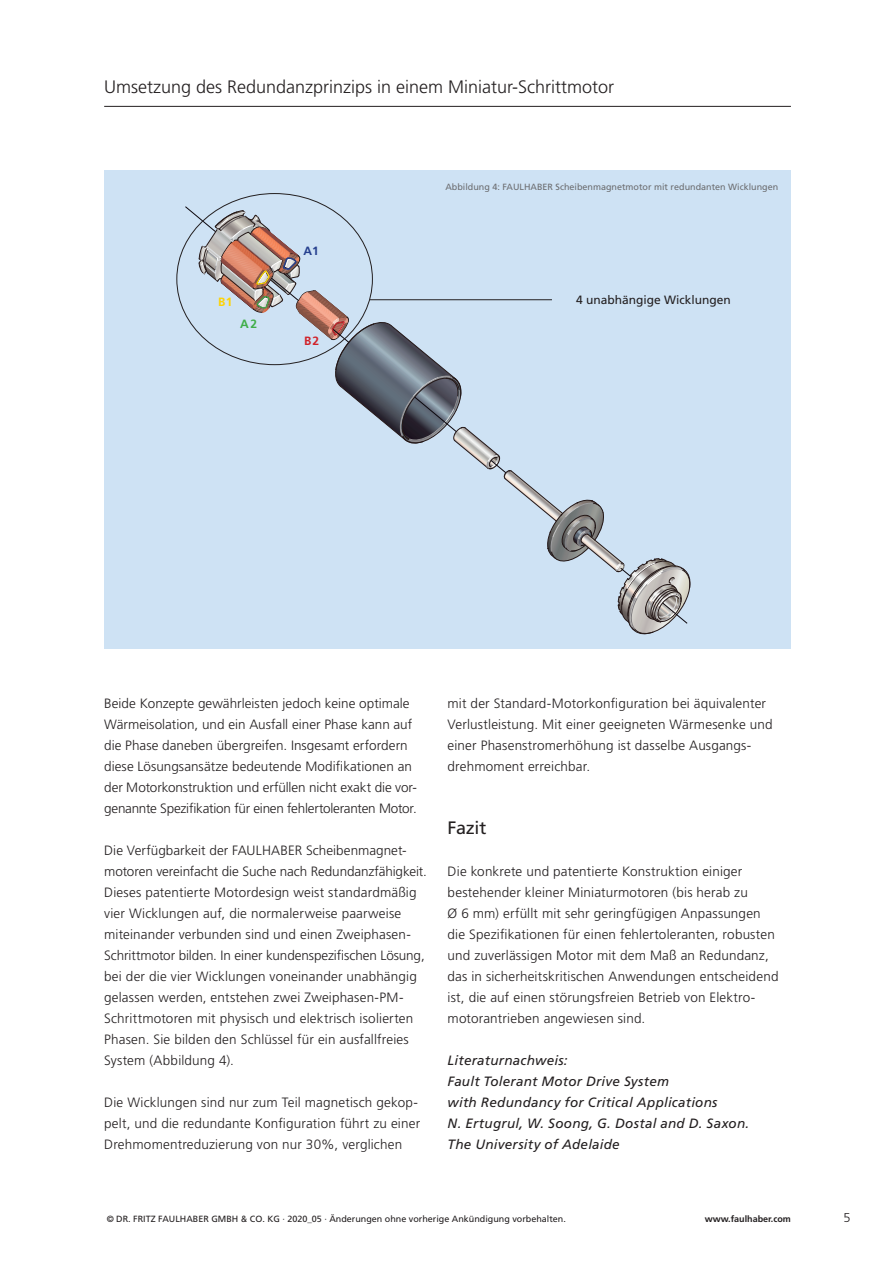
<style>
.page{position:relative;width:893px;height:1263px;background:#fff}
.page>*{position:absolute;margin:0;border:0;box-sizing:border-box;transform-origin:0 0}
.t1{font:300 18px "Frutiger LT Pro";color:#231f20}
.t2{font:18px "Frutiger LT Pro";letter-spacing:-.015em;color:#231f20}
.t3{font:300 13.5px/21px "Frutiger LT Pro";letter-spacing:.01em;color:#231f20}
.t4{font:italic 13.5px/21px "Frutiger LT Pro";letter-spacing:.015em;color:#231f20}
.t5{font:300 12.75px "Frutiger LT Pro";color:#231f20}
.t6{font:12px "Frutiger LT Pro";color:#231f20}
.t7{font:700 12px "Frutiger LT Pro";color:#253f8e}
.t8{font:700 12px "Frutiger LT Pro";color:#fed304}
.t9{font:700 12px "Frutiger LT Pro";color:#40ae49}
.t10{font:700 12px "Frutiger LT Pro";color:#d1232a}
.t11{font:9px "Frutiger LT";color:#231f20}
.t12{font:9px "Frutiger LT Pro";color:#6c6d70}
.t13{font:700 9px "Frutiger LT";color:#231f20}
</style>
<div class="page">
<div style="left:104px;top:170px;width:687px;height:478px;background:#cee2f4"></div>
<svg style="left:185px;top:206px;width:506px;height:429px"></svg>
<hr style="left:370px;top:299px;width:182px;height:1px;background:#231f20">
<hr style="left:104px;top:106px;width:687px;height:1px;background:#231f20">
<h1 class="t1" style="left:104px;top:77px;width:512px">Umsetzung des Redundanzprinzips in einem Miniatur-Schrittmotor</h1>
<p class="t8" style="left:218px;top:295px;width:16px">B1</p>
<p class="t9" style="left:240px;top:317px;width:18px">A2</p>
<p class="t7" style="left:304px;top:243px;width:17px">A1</p>
<p class="t10" style="left:304px;top:333px;width:17px">B2</p>
<p class="t12" style="left:445px;top:181px;width:334px">Abbildung 4: FAULHABER Scheibenmagnetmotor mit redundanten Wicklungen</p>
<p class="t6" style="left:576px;top:292px;width:156px">4 unabhängige Wicklungen</p>
<p class="t3" style="left:104px;top:693px;width:314px">Beide Konzepte gewährleisten jedoch keine optimale Wärmeisolation, und ein Ausfall einer Phase kann auf die Phase daneben übergreifen. Insgesamt erfordern diese Lösungsansätze bedeutende Modifikationen an der Motorkonstruktion und erfüllen nicht exakt die vor&shy;genannte Spezifikation für einen fehlertoleranten Motor.</p>
<p class="t3" style="left:104px;top:840px;width:324px">Die Verfügbarkeit der FAULHABER Scheibenmagnet&shy;motoren vereinfacht die Suche nach Redundanzfähigkeit.<br>Dieses patentierte Motordesign weist standardmäßig vier Wicklungen auf, die normalerweise paarweise miteinander verbunden sind und einen Zweiphasen-Schrittmotor bilden. In einer kundenspezifischen Lösung, bei der die vier Wicklungen voneinander unabhängig gelassen werden, entstehen zwei Zweiphasen-PM-Schrittmotoren mit physisch und elektrisch isolierten Phasen. Sie bilden den Schlüssel für ein ausfallfreies System (Abbildung 4).</p>
<p class="t3" style="left:104px;top:1092px;width:317px">Die Wicklungen sind nur zum Teil magnetisch gekop&shy;pelt, und die redundante Konfiguration führt zu einer<br>Drehmomentreduzierung von nur 30%, verglichen</p>
<p class="t3" style="left:448px;top:693px;width:327px">mit der Standard-Motorkonfiguration bei äquivalenter Verlustleistung. Mit einer geeigneten Wärmesenke und einer Phasenstromerhöhung ist dasselbe Ausgangs&shy;drehmoment erreichbar.</p>
<h1 class="t2" style="left:448px;top:817px;width:41px">Fazit</h1>
<p class="t3" style="left:448px;top:861px;width:332px">Die konkrete und patentierte Konstruktion einiger bestehender kleiner Miniaturmotoren (bis herab zu<br>Ø 6 mm) erfüllt mit sehr geringfügigen Anpassungen die Spezifikationen für einen fehlertoleranten, robusten und zuverlässigen Motor mit dem Maß an Redundanz, das in sicherheitskritischen Anwendungen entscheidend ist, die auf einen störungsfreien Betrieb von Elektro&shy;motorantrieben angewiesen sind.</p>
<p class="t4" style="left:448px;top:1050px;width:303px">Literaturnachweis:<br>Fault Tolerant Motor Drive System<br>with Redundancy for Critical Applications<br>N. Ertugrul, W. Soong, G. Dostal and D. Saxon.<br>The University of Adelaide</p>
<p class="t11" style="left:107px;top:1213px;width:461px">© DR. FRITZ FAULHABER GMBH &amp; CO. KG · 2020_05 · Änderungen ohne vorherige Ankündigung vorbehalten.</p>
<p class="t13" style="left:705px;top:1213px;width:88px">www.faulhaber.com</p>
<p class="t5" style="left:843px;top:1210px;width:9px">5</p>
</div>
